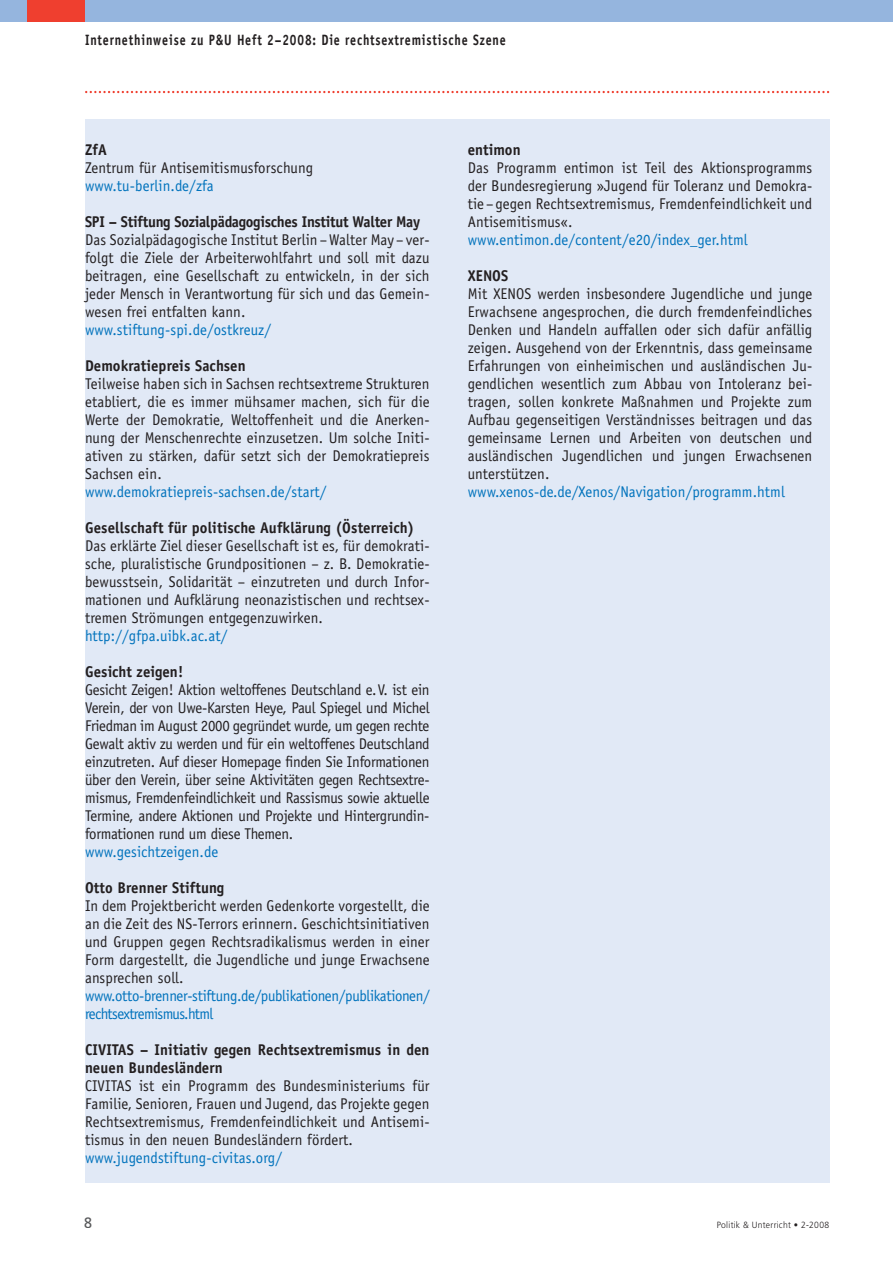
<style>
.page{position:relative;width:893px;height:1263px;background:#fff}
.page>*{position:absolute;margin:0;border:0;box-sizing:border-box;transform-origin:0 0}
.t1{font:15.6px/18px "Officina Sans LT";letter-spacing:.01em;color:#231f20;text-align:justify;scale:.95 1}
.t2{font:15.6px "Officina Sans LT";letter-spacing:.01em;color:#0072bc;scale:.95 1}
.t3{font:700 15.6px/18px "Officina Sans LT";letter-spacing:.01em;color:#231f20;scale:.95 1}
.t4{font:15.6px/18px "Officina Sans LT";letter-spacing:-.02em;color:#0072bc;scale:.95 1}
.t5{font:700 15.6px "Officina Sans LT";letter-spacing:-.015em;color:#231f20;scale:.95 1}
.t6{font:700 15px "Officina Sans LT";letter-spacing:.075em;color:#231f20;scale:.8 1}
.t7{font:15px "Frutiger LT";color:#57585a;scale:.95 1}
.t8{font:300 9px "Frutiger LT";letter-spacing:.035em;color:#231f20;scale:.95 1}
</style>
<div class="page">
<svg style="left:85px;top:91px;width:744px;height:2px"></svg>
<div style="left:0;top:0;width:893px;height:21px;background:#95b5de"></div>
<div style="left:28px;top:0;width:57px;height:21px;background:#ef3f2f"></div>
<div style="left:85px;top:119px;width:744px;height:1063px;background:#e1e9f6"></div>
<p class="t6" style="left:85px;top:30px;width:527px">Internethinweise zu P&amp;U Heft 2–2008: Die rechtsextremistische Szene</p>
<p class="t3" style="left:85px;top:141px;width:25px">ZfA</p>
<p class="t1" style="left:85px;top:159px;width:242px">Zentrum für Antisemitismusforschung</p>
<p class="t2" style="left:85px;top:177px;width:137px">www.tu-berlin.de/zfa</p>
<p class="t5" style="left:85px;top:212px;width:354px">SPI – Stiftung Sozialpädagogisches Institut Walter May</p>
<p class="t1" style="left:85px;top:231px;width:364px">Das Sozialpädagogische Institut Berlin – Walter May – ver&shy;folgt die Ziele der Arbeiterwohlfahrt und soll mit dazu beitragen, eine Gesellschaft zu entwickeln, in der sich jeder Mensch in Verantwortung für sich und das Gemein&shy;wesen frei entfalten kann.</p>
<p class="t2" style="left:85px;top:321px;width:197px">www.stiftung-spi.de/ostkreuz/</p>
<p class="t3" style="left:85px;top:357px;width:171px">Demokratiepreis Sachsen</p>
<p class="t1" style="left:85px;top:375px;width:364px">Teilweise haben sich in Sachsen rechtsextreme Strukturen etabliert, die es immer mühsamer machen, sich für die Werte der Demokratie, Weltoffenheit und die Anerken&shy;nung der Menschenrechte einzusetzen. Um solche Initi&shy;ativen zu stärken, dafür setzt sich der Demokratiepreis Sachsen ein.</p>
<p class="t2" style="left:85px;top:483px;width:256px">www.demokratiepreis-sachsen.de/start/</p>
<p class="t3" style="left:85px;top:519px;width:348px">Gesellschaft für politische Aufklärung (Österreich)</p>
<p class="t1" style="left:85px;top:537px;width:364px">Das erklärte Ziel dieser Gesellschaft ist es, für demokrati&shy;sche, pluralistische Grundpositionen – z. B. Demokratie&shy;bewusstsein, Solidarität – einzutreten und durch Infor&shy;mationen und Aufklärung neonazistischen und rechtsex&shy;tremen Strömungen entgegenzuwirken.</p>
<p class="t2" style="left:85px;top:627px;width:151px">http://gfpa.uibk.ac.at/</p>
<p class="t3" style="left:85px;top:663px;width:105px">Gesicht zeigen!</p>
<p class="t1" style="left:85px;top:681px;width:364px">Gesicht Zeigen! Aktion weltoffenes Deutschland e. V. ist ein Verein, der von Uwe-Karsten Heye, Paul Spiegel und Michel Friedman im August 2000 gegründet wurde, um gegen rechte Gewalt aktiv zu werden und für ein weltoffenes Deutschland einzutreten. Auf dieser Homepage finden Sie Informationen über den Verein, über seine Aktivitäten gegen Rechtsextre&shy;mismus, Fremdenfeindlichkeit und Rassismus sowie aktuelle Termine, andere Aktionen und Projekte und Hintergrundin&shy;formationen rund um diese Themen.</p>
<p class="t2" style="left:85px;top:843px;width:142px">www.gesichtzeigen.de</p>
<p class="t3" style="left:85px;top:879px;width:148px">Otto Brenner Stiftung</p>
<p class="t1" style="left:85px;top:897px;width:364px">In dem Projektbericht werden Gedenkorte vorgestellt, die an die Zeit des NS-Terrors erinnern. Geschichtsinitiativen und Gruppen gegen Rechtsradikalismus werden in einer Form dargestellt, die Jugendliche und junge Erwachsene ansprechen soll.</p>
<p class="t4" style="left:85px;top:987px;width:364px">www.otto-brenner-stiftung.de/publikationen/publikationen/ rechtsextremismus.html</p>
<p class="t3" style="left:85px;top:1041px;width:364px">CIVITAS – Initiativ gegen Rechtsextremismus in den neuen Bundesländern</p>
<p class="t1" style="left:85px;top:1077px;width:364px">CIVITAS ist ein Programm des Bundesministeriums für Familie, Senioren, Frauen und Jugend, das Projekte gegen Rechtsextremismus, Fremdenfeindlichkeit und Antisemi&shy;tismus in den neuen Bundesländern fördert.</p>
<p class="t2" style="left:85px;top:1149px;width:209px">www.jugendstiftung-civitas.org/</p>
<p class="t7" style="left:84px;top:1214px;width:10px">8</p>
<p class="t3" style="left:468px;top:141px;width:57px">entimon</p>
<p class="t1" style="left:468px;top:159px;width:364px">Das Programm entimon ist Teil des Aktionsprogramms der Bundesregierung »Jugend für Toleranz und Demokra&shy;tie – gegen Rechtsextremismus, Fremdenfeindlichkeit und Antisemitismus«.</p>
<p class="t2" style="left:468px;top:231px;width:296px">www.entimon.de/content/e20/index_ger.html</p>
<p class="t3" style="left:468px;top:267px;width:44px">XENOS</p>
<p class="t1" style="left:468px;top:285px;width:364px">Mit XENOS werden insbesondere Jugendliche und junge Erwachsene angesprochen, die durch fremdenfeindliches Denken und Handeln auffallen oder sich dafür anfällig zeigen. Ausgehend von der Erkenntnis, dass gemeinsame Erfahrungen von einheimischen und ausländischen Ju&shy;gendlichen wesentlich zum Abbau von Intoleranz bei&shy;tragen, sollen konkrete Maßnahmen und Projekte zum Aufbau gegenseitigen Verständnisses beitragen und das gemeinsame Lernen und Arbeiten von deutschen und ausländischen Jugendlichen und jungen Erwachsenen unterstützen.</p>
<p class="t2" style="left:468px;top:483px;width:335px">www.xenos-de.de/Xenos/Navigation/programm.html</p>
<p class="t8" style="left:717px;top:1220px;width:120px">Politik &amp; Unterricht • 2-2008</p>
</div>
